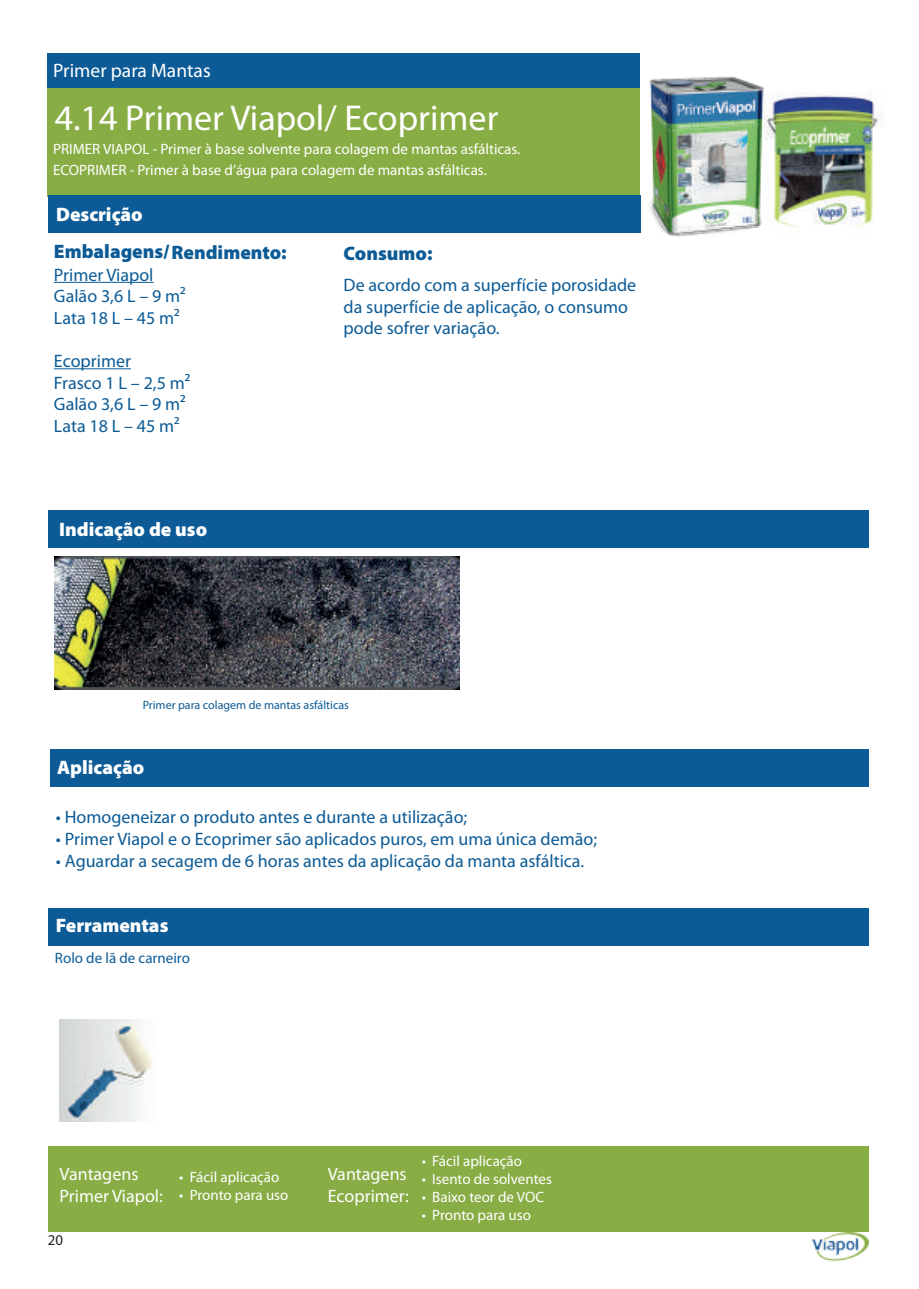
<style>
.page{position:relative;width:919px;height:1289px;background:#fff}
.page>*{position:absolute;margin:0;border:0;box-sizing:border-box;transform-origin:0 0}
.t1{font:36px "Myriad Pro";color:#fff}
.t2{font:900 19.5px "Myriad Pro";color:#fff}
.t3{font:900 19.5px "Myriad Pro";color:#0c5b96}
.t4{font:19.5px "Myriad Pro";color:#fff}
.t5{font:18px/21.6px "Myriad Pro";color:#0c5b96}
.t6{font:18px/21.6px "Myriad Pro";color:#fff}
.t7{font:15px/21.6px "Myriad Pro";color:#fff}
.t8{font:15px "Myriad Pro";color:#0c5b96}
.t9{font:15px "Myriad Pro";color:#231f20}
.t10{font:12px "Myriad Pro";color:#0c5b96}
</style>
<div class="page">
<img style="left:805px;top:93px;width:76px;height:135px">
<img style="left:640px;top:76px;width:165px;height:161px">
<div style="left:47px;top:54px;width:593px;height:37px;background:#0c5b96"></div>
<div style="left:48px;top:88px;width:592px;height:109px;background:#88ad45"></div>
<div style="left:48px;top:196px;width:592px;height:37px;background:#0c5b96"></div>
<div style="left:48px;top:1145px;width:820px;height:86px;background:#88ad45"></div>
<div style="left:48px;top:908px;width:820px;height:37px;background:#0c5b96"></div>
<div style="left:48px;top:510px;width:820px;height:37px;background:#0c5b96"></div>
<div style="left:50px;top:749px;width:818px;height:37px;background:#0c5b96"></div>
<hr style="left:54px;top:282px;width:99px;height:1px;background:#0c5b96">
<hr style="left:54px;top:368px;width:77px;height:1px;background:#0c5b96">
<img style="left:54px;top:557px;width:405px;height:132px">
<img style="left:60px;top:1019px;width:93px;height:102px">
<img style="left:812px;top:1232px;width:56px;height:30px">
<p class="t4" style="left:53px;top:60px;width:159px">Primer para Mantas</p>
<h1 class="t1" style="left:55px;top:98px;width:445px">4.14 Primer Viapol/ Ecoprimer</h1>
<p class="t7" style="left:53px;top:138px;width:468px">PRIMER VIAPOL - Primer à base solvente para colagem de mantas asfálticas.<br>ECOPRIMER - Primer à base d’água para colagem de mantas asfálticas.</p>
<p class="t2" style="left:56px;top:203px;width:88px">Descrição</p>
<p class="t3" style="left:54px;top:241px;width:234px">Embalagens/Rendimento:</p>
<p class="t3" style="left:343px;top:242px;width:90px">Consumo:</p>
<p class="t5" style="left:54px;top:264px;width:133px">Primer Viapol<br>Galão 3,6 L – 9 m²<br>Lata 18 L – 45 m²</p>
<p class="t5" style="left:54px;top:350px;width:138px">Ecoprimer<br>Frasco 1 L – 2,5 m²<br>Galão 3,6 L – 9 m²<br>Lata 18 L – 45 m²</p>
<p class="t2" style="left:59px;top:518px;width:149px">Indicação de uso</p>
<p class="t5" style="left:343px;top:274px;width:294px">De acordo com a superfície porosidade da superfície de aplicação, o consumo pode sofrer variação.</p>
<p class="t10" style="left:143px;top:698px;width:208px">Primer para colagem de mantas asfálticas</p>
<p class="t2" style="left:57px;top:756px;width:88px">Aplicação</p>
<p class="t5" style="left:56px;top:806px;width:413px">• Homogeneizar o produto antes e durante a utilização;</p>
<p class="t5" style="left:56px;top:828px;width:542px">• Primer Viapol e o Ecoprimer são aplicados puros, em uma única demão;</p>
<p class="t5" style="left:56px;top:850px;width:530px">• Aguardar a secagem de 6 horas antes da aplicação da manta asfáltica.</p>
<p class="t2" style="left:56px;top:914px;width:114px">Ferramentas</p>
<p class="t8" style="left:55px;top:950px;width:136px">Rolo de lã de carneiro</p>
<p class="t6" style="left:60px;top:1163px;width:105px">Vantagens<br>Primer Viapol:</p>
<p class="t9" style="left:48px;top:1231px;width:17px">20</p>
<p class="t7" style="left:179px;top:1166px;width:102px">• Fácil aplicação</p>
<p class="t7" style="left:179px;top:1184px;width:111px">• Pronto para uso</p>
<p class="t6" style="left:328px;top:1163px;width:82px">Vantagens<br>Ecoprimer:</p>
<p class="t7" style="left:421px;top:1149px;width:102px">• Fácil aplicação</p>
<p class="t7" style="left:421px;top:1167px;width:132px">• Isento de solventes</p>
<p class="t7" style="left:421px;top:1185px;width:124px">• Baixo teor de VOC</p>
<p class="t7" style="left:421px;top:1203px;width:111px">• Pronto para uso</p>
</div>
